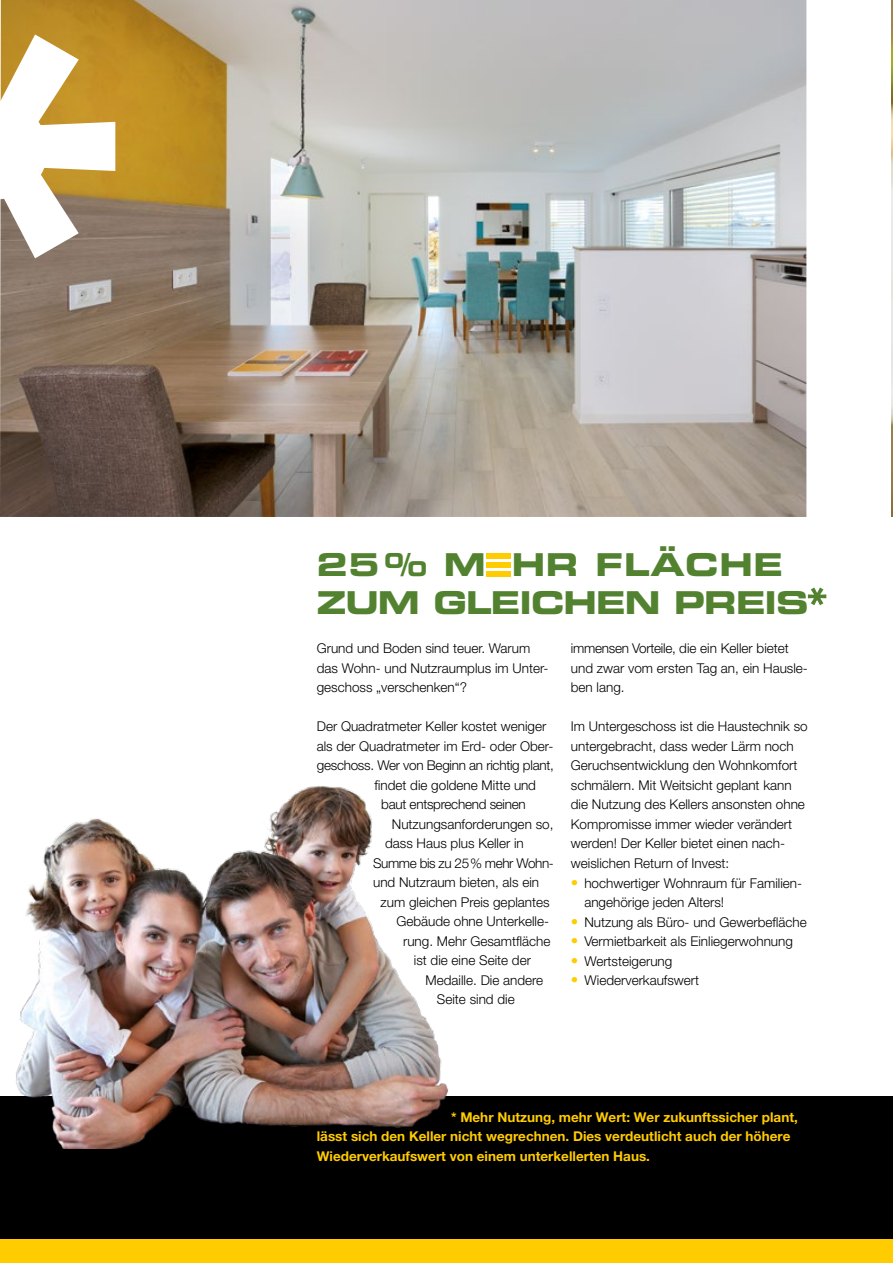
<style>
.page{position:relative;width:893px;height:1263px;background:#fff}
.page>*{position:absolute;margin:0;border:0;box-sizing:border-box;transform-origin:0 0}
.t1{font:31.5px/37.8px "Eurostile LT Std Bold Ex 2";letter-spacing:-.03em;color:#52822f}
.t2{font:300 13.5px/19.5px "Helvetica Neue LT Pro";color:#000}
.t3{font:700 13.5px/19.5px "Helvetica Neue LT Pro";color:#fc0}
.t4{font:300 13.5px "Helvetica Neue LT Pro";letter-spacing:-.02em;color:#000}
.t5{font:300 13.5px "Helvetica Neue LT Pro";letter-spacing:-.03em;color:#000}
.s1{font-weight:800;font-size:15px;color:#fc0}
</style>
<div class="page">
<div style="left:0;top:1239px;width:893px;height:24px;background:#fc0"></div>
<div style="left:0;top:1096px;width:893px;height:143px;background:#000"></div>
<img style="left:0;top:0;width:806px;height:517px">
<svg style="left:0;top:34px;width:115px;height:224px"></svg>
<div style="left:486px;top:553px;width:25px;height:6px;background:#fc0"></div>
<div style="left:486px;top:562px;width:25px;height:6px;background:#fc0"></div>
<div style="left:486px;top:571px;width:25px;height:5px;background:#fc0"></div>
<svg style="left:808px;top:587px;width:18px;height:18px"></svg>
<img style="left:16px;top:786px;width:432px;height:362px">
<img style="left:891px;top:0;width:2px;height:517px">
<h1 class="t1" style="left:317px;top:545px;width:493px">25% M HR FLÄCHE<br>ZUM GLEICHEN PREIS</h1>
<p class="t2" style="left:317px;top:639px;width:233px">Grund und Boden sind teuer. Warum das Wohn- und Nutzraumplus im Unter&shy;geschoss „verschenken“?</p>
<p class="t2" style="left:317px;top:717px;width:231px">Der Quadratmeter Keller kostet weniger</p>
<p class="t2" style="left:317px;top:736px;width:238px">als der Quadratmeter im Erd- oder Ober-</p>
<p class="t4" style="left:317px;top:757px;width:239px">geschoss. Wer von Beginn an richtig plant,</p>
<p class="t2" style="left:375px;top:775px;width:163px">findet die goldene Mitte und</p>
<p class="t4" style="left:381px;top:796px;width:146px">baut entsprechend seinen</p>
<p class="t2" style="left:392px;top:814px;width:163px">Nutzungsanforderungen so,</p>
<p class="t2" style="left:385px;top:834px;width:140px">dass Haus plus Keller in</p>
<p class="t5" style="left:373px;top:855px;width:182px">Summe bis zu 25% mehr Wohn-</p>
<p class="t2" style="left:373px;top:872px;width:168px">und Nutzraum bieten, als ein</p>
<p class="t2" style="left:381px;top:892px;width:171px">zum gleichen Preis geplantes</p>
<p class="t2" style="left:396px;top:911px;width:154px">Gebäude ohne Unterkelle-</p>
<p class="t2" style="left:403px;top:931px;width:149px">rung. Mehr Gesamtfläche</p>
<p class="t2" style="left:414px;top:950px;width:119px">ist die eine Seite der</p>
<p class="t2" style="left:426px;top:970px;width:119px">Medaille. Die andere</p>
<p class="t2" style="left:437px;top:989px;width:79px">Seite sind die</p>
<p class="t2" style="left:571px;top:638px;width:239px">immensen Vorteile, die ein Keller bietet und zwar vom ersten Tag an, ein Hausle&shy;ben lang.</p>
<p class="t2" style="left:571px;top:716px;width:238px">Im Untergeschoss ist die Haustechnik so untergebracht, dass weder Lärm noch Geruchsentwicklung den Wohnkomfort schmälern. Mit Weitsicht geplant kann die Nutzung des Kellers ansonsten ohne Kompromisse immer wieder verändert werden! Der Keller bietet einen nach&shy;weislichen Return of Invest:</p>
<p class="t2" style="left:584px;top:873px;width:219px;text-indent:-13px"><span class="s1">•</span> hochwertiger Wohnraum für Familien&shy;angehörige jeden Alters!</p>
<p class="t2" style="left:571px;top:912px;width:237px"><span class="s1">•</span> Nutzung als Büro- und Gewerbefläche</p>
<p class="t2" style="left:571px;top:931px;width:224px"><span class="s1">•</span> Vermietbarkeit als Einliegerwohnung</p>
<p class="t2" style="left:571px;top:951px;width:103px"><span class="s1">•</span> Wertsteigerung</p>
<p class="t2" style="left:571px;top:970px;width:130px"><span class="s1">•</span> Wiederverkaufswert</p>
<p class="t3" style="left:317px;top:1107px;width:483px;text-indent:134px">* Mehr Nutzung, mehr Wert: Wer zukunftssicher plant, lässt sich den Keller nicht wegrechnen. Dies verdeutlicht auch der höhere<br>Wiederverkaufswert von einem unterkellerten Haus.</p>
</div>
